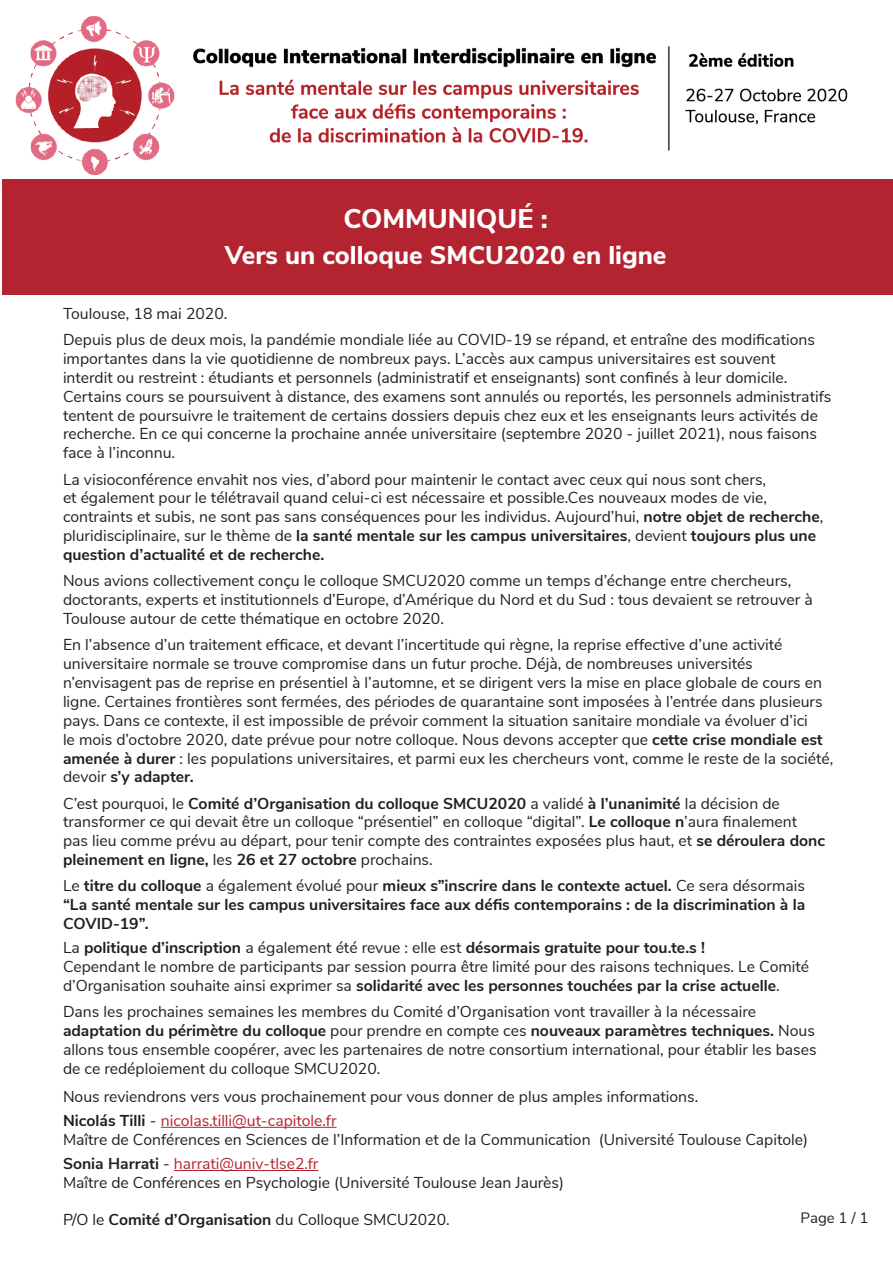
<style>
.page{position:relative;width:893px;height:1263px;background:#fff}
.page>*{position:absolute;margin:0;border:0;box-sizing:border-box;transform-origin:0 0}
.t1{font:800 27px "Nunito Sans";color:#fff}
.t2{font:800 25.5px "Nunito Sans";color:#fff}
.t3{font:15.75px/18.9px "Nunito Sans";color:#231f20}
.t4{font:700 15.75px/18.9px "Nunito Sans";color:#231f20;text-align:justify}
.t5{font:15px "Nunito Sans";color:#231f20}
.s1{font-weight:700}
.s2{font-weight:400}
.s3{color:#b22331}
</style>
<div class="page">
<hr style="left:161px;top:1127px;width:176px;height:1px;background:#b22331">
<hr style="left:174px;top:1170px;width:144px;height:1px;background:#b22331">
<img style="left:15px;top:16px;width:833px;height:160px">
<div style="left:2px;top:179px;width:890px;height:116px;background:#b32330"></div>
<p class="t1" style="left:343px;top:199px;width:206px">COMMUNIQUÉ :</p>
<p class="t2" style="left:225px;top:237px;width:443px">Vers un colloque SMCU2020 en ligne</p>
<p class="t3" style="left:63px;top:303px;width:166px">Toulouse, 18 mai 2020.</p>
<p class="t3" style="left:63px;top:329px;width:770px">Depuis plus de deux mois, la pandémie mondiale liée au COVID-19 se répand, et entraîne des modifications importantes dans la vie quotidienne de nombreux pays. L’accès aux campus universitaires est souvent<br>interdit ou restreint : étudiants et personnels (administratif et enseignants) sont confinés à leur domicile.<br>Certains cours se poursuivent à distance, des examens sont annulés ou reportés, les personnels administratifs tentent de poursuivre le traitement de certains dossiers depuis chez eux et les enseignants leurs activités de recherche. En ce qui concerne la prochaine année universitaire (septembre 2020 - juillet 2021), nous faisons face à l’inconnu.</p>
<p class="t3" style="left:63px;top:469px;width:762px">La visioconférence envahit nos vies, d’abord pour maintenir le contact avec ceux qui nous sont chers,<br>et également pour le télétravail quand celui-ci est nécessaire et possible.Ces nouveaux modes de vie, contraints et subis, ne sont pas sans conséquences pour les individus. Aujourd’hui, <span class="s1">notre objet de recherche</span>, pluridisciplinaire, sur le thème de <span class="s1">la santé mentale sur les campus universitaires</span>, devient <span class="s1">toujours plus une question d’actualité et de recherche.</span></p>
<p class="t3" style="left:63px;top:570px;width:751px">Nous avions collectivement conçu le colloque SMCU2020 comme un temps d’échange entre chercheurs, doctorants, experts et institutionnels d’Europe, d’Amérique du Nord et du Sud : tous devaient se retrouver à<br>Toulouse autour de cette thématique en octobre 2020.</p>
<p class="t3" style="left:63px;top:634px;width:772px">En l’absence d’un traitement efficace, et devant l’incertitude qui règne, la reprise effective d’une activité universitaire normale se trouve compromise dans un futur proche. Déjà, de nombreuses universités n’envisagent pas de reprise en présentiel à l’automne, et se dirigent vers la mise en place globale de cours en ligne. Certaines frontières sont fermées, des périodes de quarantaine sont imposées à l’entrée dans plusieurs pays. Dans ce contexte, il est impossible de prévoir comment la situation sanitaire mondiale va évoluer d’ici<br>le mois d’octobre 2020, date prévue pour notre colloque. Nous devons accepter que <span class="s1">cette crise mondiale est amenée à durer</span> : les populations universitaires, et parmi eux les chercheurs vont, comme le reste de la société, devoir <span class="s1">s’y adapter.</span></p>
<p class="t3" style="left:63px;top:793px;width:764px">C’est pourquoi, le <span class="s1">Comité d’Organisation du colloque SMCU2020</span> a validé <span class="s1">à l’unanimité</span> la décision de transformer ce qui devait être un colloque “présentiel” en colloque “digital”. <span class="s1">Le colloque n</span>’aura finalement pas lieu comme prévu au départ, pour tenir compte des contraintes exposées plus haut, et <span class="s1">se déroulera donc pleinement en ligne,</span> les <span class="s1">26 et 27 octobre</span> prochains.</p>
<p class="t4" style="left:63px;top:875px;width:744px"><span class="s2">Le</span> titre du colloque <span class="s2">a également évolué pour</span> mieux s”inscrire dans le contexte actuel. <span class="s2">Ce sera désormais </span>“La santé mentale sur les campus universitaires face aux défis contemporains : de la discrimination à la COVID-19”.</p>
<p class="t3" style="left:63px;top:937px;width:748px">La <span class="s1">politique d’inscription</span> a également été revue : elle est <span class="s1">désormais gratuite pour tou.te.s !<br></span>Cependant le nombre de participants par session pourra être limité pour des raisons techniques. Le Comité d’Organisation souhaite ainsi exprimer sa <span class="s1">solidarité avec les personnes touchées par la crise actuelle</span>.</p>
<p class="t3" style="left:63px;top:1001px;width:755px">Dans les prochaines semaines les membres du Comité d’Organisation vont travailler à la nécessaire <span class="s1">adaptation du périmètre du colloque</span> pour prendre en compte ces <span class="s1">nouveaux paramètres techniques.</span> Nous allons tous ensemble coopérer, avec les partenaires de notre consortium international, pour établir les bases de ce redéploiement du colloque SMCU2020.</p>
<p class="t3" style="left:63px;top:1086px;width:637px">Nous reviendrons vers vous prochainement pour vous donner de plus amples informations.</p>
<p class="t3" style="left:63px;top:1110px;width:746px"><span class="s1">Nicolás Tilli</span> - <span class="s3">nicolas.tilli@ut-capitole.fr<br></span>Maître de Conférences en Sciences de l’Information et de la Communication (Université Toulouse Capitole)</p>
<p class="t3" style="left:63px;top:1153px;width:503px"><span class="s1">Sonia Harrati</span> - <span class="s3">harrati@univ-tlse2.fr<br></span>Maître de Conférences en Psychologie (Université Toulouse Jean Jaurès)</p>
<p class="t3" style="left:63px;top:1209px;width:388px">P/O le <span class="s1">Comité d’Organisation</span> du Colloque SMCU2020.</p>
<p class="t5" style="left:800px;top:1207px;width:70px">Page 1 / 1</p>
</div>
